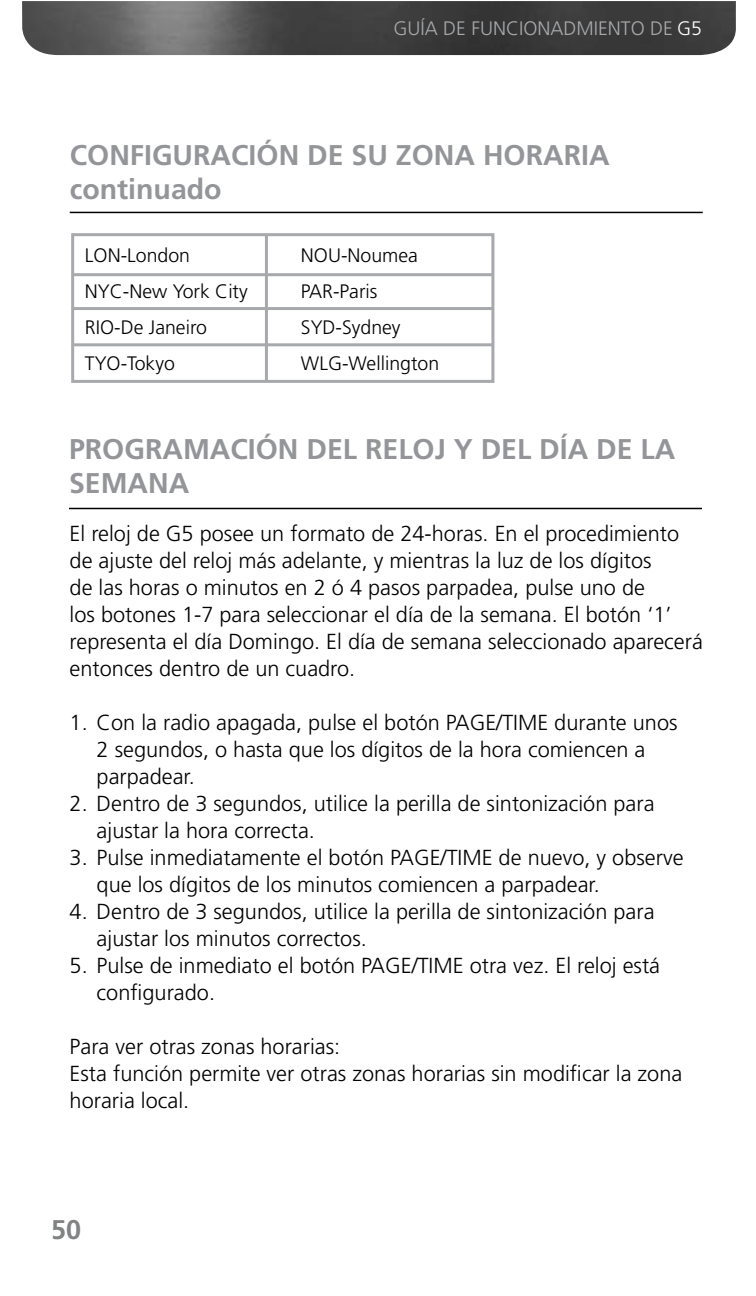
<style>
.page{position:relative;width:756px;height:1296px;background:#fff}
.page>*{position:absolute;margin:0;border:0;box-sizing:border-box;transform-origin:0 0}
.t1{font:700 28.5px/34.2px "Frutiger";color:#939598}
.t2{font:700 27px "Frutiger";color:#808284}
.t3{font:300 21.6px/27px "Frutiger";color:#000}
.t4{font:300 19.5px "Frutiger";color:#000}
.t5{font:300 19.5px "Frutiger";color:#a7a9ac}
.s1{color:#fff}
</style>
<div class="page">
<div style="left:71px;top:233px;width:423px;height:150px;border:3px solid #a7a9ac"></div>
<hr style="left:72px;top:273px;width:421px;height:3px;background:#a7a9ac">
<hr style="left:72px;top:307px;width:422px;height:3px;background:#a7a9ac">
<hr style="left:72px;top:343px;width:421px;height:3px;background:#a7a9ac">
<hr style="left:265px;top:235px;width:3px;height:146px;background:#a7a9ac">
<hr style="left:70px;top:212px;width:633px;height:1px;background:#000">
<hr style="left:69px;top:508px;width:633px;height:1px;background:#000">
<img style="left:22px;top:1px;width:714px;height:54px">
<p class="t5" style="left:393px;top:17px;width:310px">GUÍA DE FUNCIONADMIENTO DE <span class="s1">G5</span></p>
<h1 class="t1" style="left:70px;top:137px;width:541px">CONFIGURACIÓN DE SU ZONA HORARIA continuado</h1>
<p class="t4" style="left:85px;top:244px;width:107px">LON-London</p>
<p class="t4" style="left:301px;top:244px;width:119px">NOU-Noumea</p>
<p class="t4" style="left:85px;top:280px;width:164px">NYC-New York City</p>
<p class="t4" style="left:301px;top:280px;width:78px">PAR-Paris</p>
<p class="t4" style="left:85px;top:316px;width:124px">RIO-De Janeiro</p>
<p class="t4" style="left:301px;top:316px;width:101px">SYD-Sydney</p>
<p class="t4" style="left:85px;top:352px;width:91px">TYO-Tokyo</p>
<p class="t4" style="left:301px;top:352px;width:140px">WLG-Wellington</p>
<h1 class="t1" style="left:69px;top:432px;width:608px">PROGRAMACIÓN DEL RELOJ Y DEL DÍA DE LA<br>SEMANA</h1>
<p class="t3" style="left:70px;top:520px;width:635px">El reloj de G5 posee un formato de 24-horas. En el procedimiento de ajuste del reloj más adelante, y mientras la luz de los dígitos<br>de las horas o minutos en 2 ó 4 pasos parpadea, pulse uno de<br>los botones 1-7 para seleccionar el día de la semana. El botón ‘1’ representa el día Domingo. El día de semana seleccionado aparecerá entonces dentro de un cuadro.</p>
<p class="t3" style="left:97px;top:709px;width:582px;text-indent:-27px">1. Con la radio apagada, pulse el botón PAGE/TIME durante unos<br>2 segundos, o hasta que los dígitos de la hora comiencen a parpadear.</p>
<p class="t3" style="left:97px;top:790px;width:559px;text-indent:-27px">2. Dentro de 3 segundos, utilice la perilla de sintonización para ajustar la hora correcta.</p>
<p class="t3" style="left:97px;top:844px;width:588px;text-indent:-27px">3. Pulse inmediatamente el botón PAGE/TIME de nuevo, y observe que los dígitos de los minutos comiencen a parpadear.</p>
<p class="t3" style="left:97px;top:898px;width:559px;text-indent:-27px">4. Dentro de 3 segundos, utilice la perilla de sintonización para ajustar los minutos correctos.</p>
<p class="t3" style="left:97px;top:952px;width:565px;text-indent:-27px">5. Pulse de inmediato el botón PAGE/TIME otra vez. El reloj está configurado.</p>
<p class="t3" style="left:70px;top:1033px;width:614px">Para ver otras zonas horarias:<br>Esta función permite ver otras zonas horarias sin modificar la zona horaria local.</p>
<p class="t2" style="left:51px;top:1214px;width:32px">50</p>
</div>
